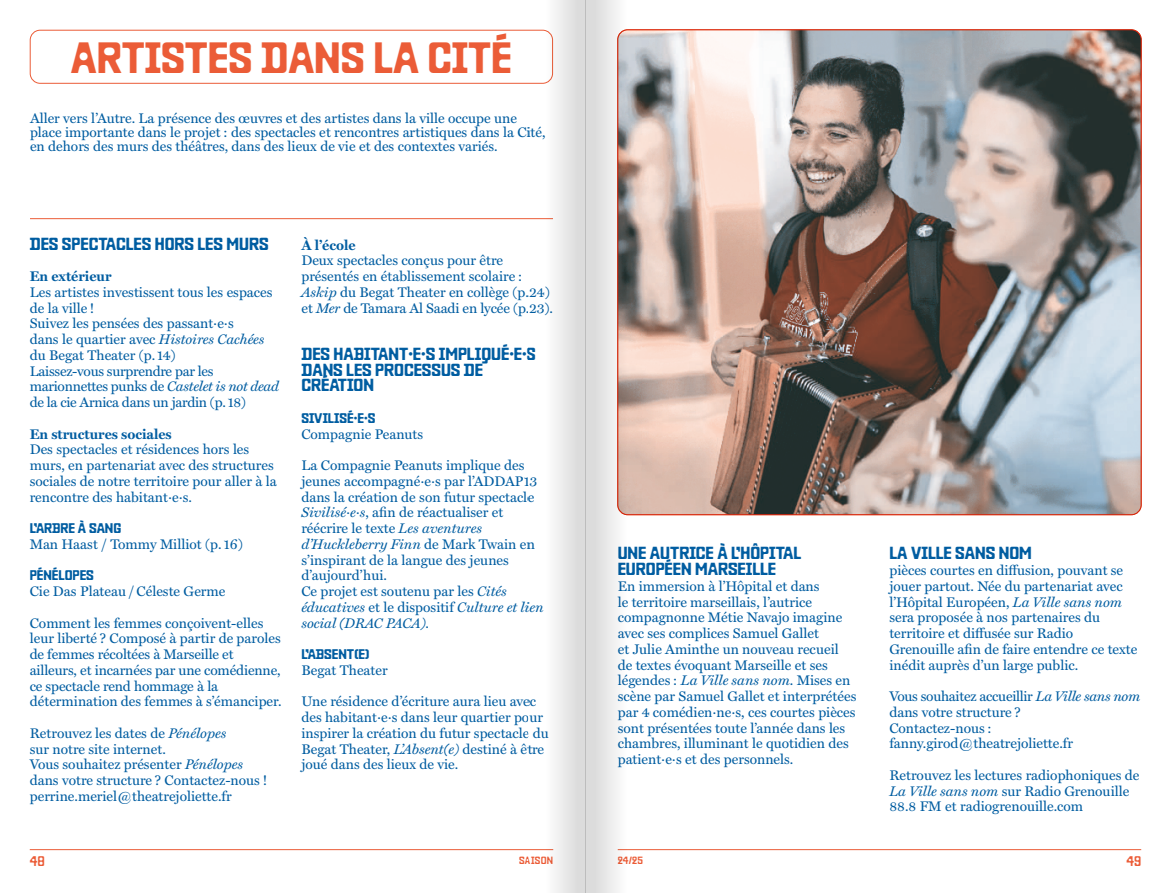
<style>
.page{position:relative;width:1171px;height:893px;background:#fff}
.page>*{position:absolute;margin:0;border:0;box-sizing:border-box;transform-origin:0 0}
.t1{font:500 43.75px "Baste B";color:#eb5c37}
.t2{font:500 17.5px/15.8px "Baste B";color:#005da1}
.t3{font:14px/15.8px "Miller Text";color:#005da1}
.t4{font:500 14px "Baste B";color:#005da1}
.t5{font:700 14px "Miller Text";color:#005da1}
.t6{font:14px "Baste B";color:#eb5c37}
.t7{font:10.5px "Baste B";letter-spacing:.025em;color:#eb5c37}
.s1{font-style:italic}
</style>
<div class="page">
<hr style="left:30px;top:849px;width:523px;height:1px;background:#eb5c37">
<hr style="left:618px;top:849px;width:523px;height:1px;background:#eb5c37">
<div style="left:30px;top:30px;width:523px;height:54px;border:1px solid #eb5c37;border-radius:10px"></div>
<hr style="left:30px;top:218px;width:523px;height:1px;background:#eb5c37">
<img style="left:643px;top:30px;width:498px;height:485px">
<svg style="left:586px;top:0;width:57px;height:893px"></svg>
<div style="left:529px;top:0;width:57px;height:893px;background:linear-gradient(to right,#fff,#d9d9d9)"></div>
<h1 class="t1" style="left:71px;top:33px;width:442px">ARTISTES DANS LA CITÉ</h1>
<p class="t3" style="left:30px;top:111px;width:517px;line-height:14px">Aller vers l’Autre. La présence des œuvres et des artistes dans la ville occupe une place importante dans le projet : des spectacles et rencontres artistiques dans la Cité, en dehors des murs des théâtres, dans des lieux de vie et des contextes variés.</p>
<p class="t2" style="left:30px;top:236px;width:240px">DES SPECTACLES HORS LES MURS</p>
<p class="t5" style="left:30px;top:265px;width:83px">En extérieur</p>
<p class="t3" style="left:30px;top:283px;width:251px">Les artistes investissent tous les espaces de la ville !<br>Suivez les pensées des passant·e·s<br>dans le quartier avec <span class="s1">Histoires Cachées </span>du Begat Theater (p. 14)<br>Laissez-vous surprendre par les marionnettes punks de <span class="s1">Castelet is not dead </span>de la cie Arnica dans un jardin (p. 18)</p>
<p class="t5" style="left:30px;top:423px;width:144px">En structures sociales</p>
<p class="t3" style="left:30px;top:441px;width:248px">Des spectacles et résidences hors les murs, en partenariat avec des structures sociales de notre territoire pour aller à la rencontre des habitant·e·s.</p>
<p class="t4" style="left:30px;top:520px;width:93px">L’ARBRE À SANG</p>
<p class="t3" style="left:30px;top:535px;width:215px">Man Haast / Tommy Milliot (p. 16)</p>
<p class="t4" style="left:30px;top:568px;width:66px">PÉNÉLOPES</p>
<p class="t3" style="left:30px;top:582px;width:197px">Cie Das Plateau / Céleste Germe</p>
<p class="t3" style="left:30px;top:614px;width:253px">Comment les femmes conçoivent-elles leur liberté ? Composé à partir de paroles de femmes récoltées à Marseille et ailleurs, et incarnées par une comédienne, ce spectacle rend hommage à la détermination des femmes à s’émanciper.</p>
<p class="t3" style="left:30px;top:724px;width:239px">Retrouvez les dates de <span class="s1">Pénélopes<br></span>sur notre site internet.<br>Vous souhaitez présenter <span class="s1">Pénélopes </span>dans votre structure ? Contactez-nous ! perrine.meriel@theatrejoliette.fr</p>
<p class="t5" style="left:301px;top:234px;width:56px">À l’école</p>
<p class="t3" style="left:301px;top:252px;width:253px">Deux spectacles conçus pour être présentés en établissement scolaire :<br><span class="s1">Askip</span> du Begat Theater en collège (p.24) et <span class="s1">Mer</span> de Tamara Al Saadi en lycée (p.23).</p>
<p class="t2" style="left:301px;top:347px;width:236px">DES HABITANT·E·S IMPLIQUÉ·E·S<br>DANS LES PROCESSUS DE<br>CRÉATION</p>
<p class="t4" style="left:301px;top:410px;width:75px">SIVILISÉ·E·S</p>
<p class="t3" style="left:301px;top:425px;width:123px">Compagnie Peanuts</p>
<p class="t3" style="left:301px;top:456px;width:244px">La Compagnie Peanuts implique des jeunes accompagné·e·s par l’ADDAP13 dans la création de son futur spectacle <span class="s1">Sivilisé·e·s</span>, afin de réactualiser et réécrire le texte <span class="s1">Les aventures d’Huckleberry Finn</span> de Mark Twain en s’inspirant de la langue des jeunes d’aujourd’hui.<br>Ce projet est soutenu par les <span class="s1">Cités éducatives</span> et le dispositif <span class="s1">Culture et lien social (DRAC PACA).</span></p>
<p class="t4" style="left:301px;top:646px;width:69px">L’ABSENT(E)</p>
<p class="t3" style="left:301px;top:661px;width:88px">Begat Theater</p>
<p class="t3" style="left:301px;top:693px;width:249px">Une résidence d’écriture aura lieu avec des habitant·e·s dans leur quartier pour inspirer la création du futur spectacle du Begat Theater, <span class="s1">L’Absent(e)</span> destiné à être joué dans des lieux de vie.</p>
<p class="t2" style="left:618px;top:546px;width:185px">UNE AUTRICE À L’HÔPITAL<br>EUROPÉEN MARSEILLE</p>
<p class="t3" style="left:618px;top:577px;width:240px">En immersion à l’Hôpital et dans<br>le territoire marseillais, l’autrice compagnonne Métie Navajo imagine avec ses complices Samuel Gallet<br>et Julie Aminthe un nouveau recueil de textes évoquant Marseille et ses légendes : <span class="s1">La Ville sans nom</span>. Mises en scène par Samuel Gallet et interprétées par 4 comédien·ne·s, ces courtes pièces sont présentées toute l’année dans les chambres, illuminant le quotidien des patient·e·s et des personnels.</p>
<p class="t2" style="left:889px;top:546px;width:144px">LA VILLE SANS NOM</p>
<p class="t3" style="left:889px;top:561px;width:249px">pièces courtes en diffusion, pouvant se jouer partout. Née du partenariat avec l’Hôpital Européen, <span class="s1">La Ville sans nom </span>sera proposée à nos partenaires du territoire et diffusée sur Radio Grenouille afin de faire entendre ce texte inédit auprès d’un large public.</p>
<p class="t3" style="left:889px;top:687px;width:252px">Vous souhaitez accueillir <span class="s1">La Ville sans nom </span>dans votre structure ?<br>Contactez-nous : fanny.girod@theatrejoliette.fr</p>
<p class="t3" style="left:889px;top:766px;width:252px">Retrouvez les lectures radiophoniques de<br><span class="s1">La Ville sans nom</span> sur Radio Grenouille<br>88.8 FM et radiogrenouille.com</p>
<p class="t6" style="left:30px;top:854px;width:17px">48</p>
<p class="t7" style="left:519px;top:854px;width:36px">SAISON</p>
<p class="t7" style="left:618px;top:854px;width:27px">24/25</p>
<p class="t6" style="left:1126px;top:854px;width:16px">49</p>
</div>
